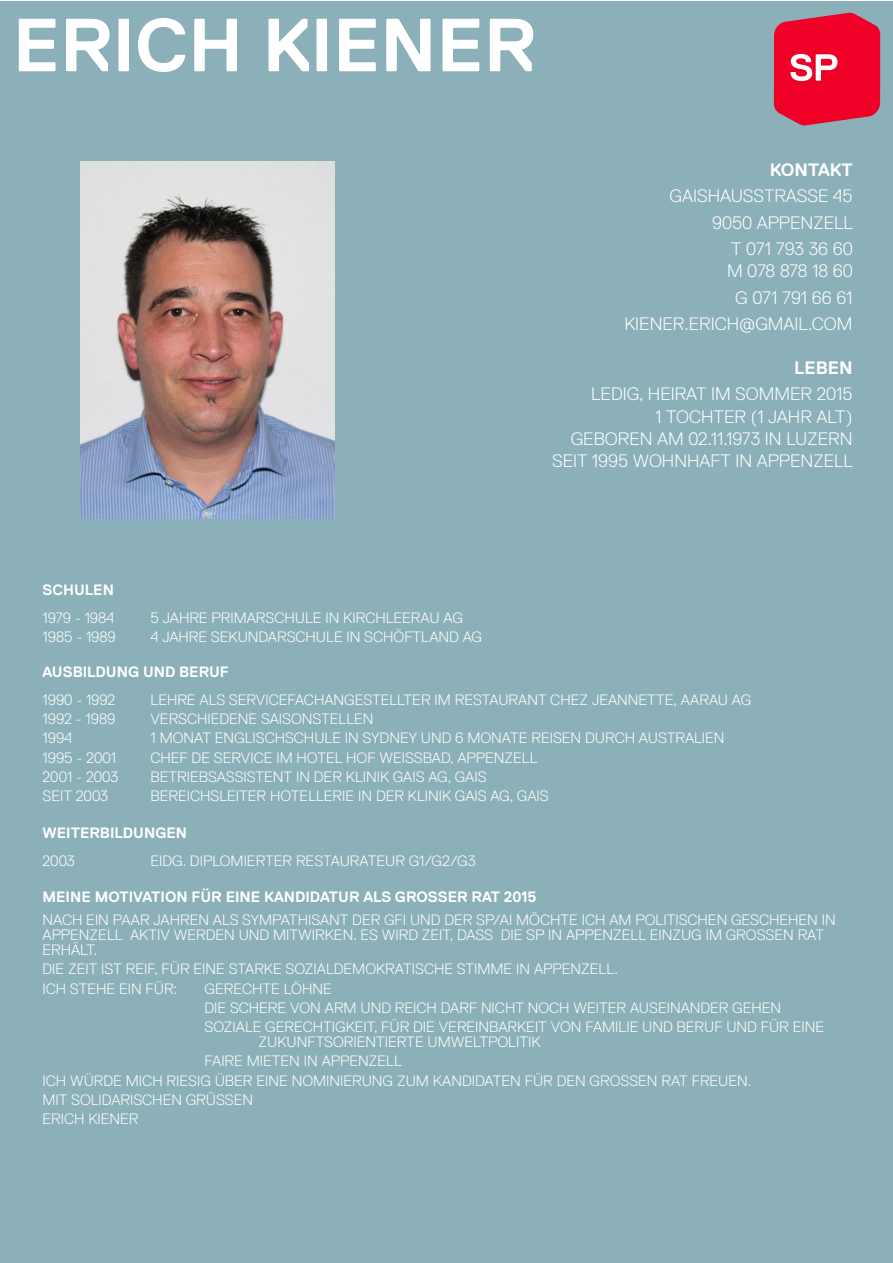
<style>
.page{position:relative;width:893px;height:1263px;background:#fff}
.page>*{position:absolute;margin:0;border:0;box-sizing:border-box;transform-origin:0 0}
.t1{font:700 75px "SP Replica";color:#fff}
.t2{font:300 18px/26.5px "SP Replica";color:#fff;text-align:right}
.t3{font:700 18px "SP Replica";color:#fff}
.t4{font:300 15px/19.2px "SP Replica";color:#fff}
.t5{font:700 15px "SP Replica";color:#fff}
</style>
<div class="page">
<div style="left:0;top:1px;width:892px;height:1262px;background:#8bb0b9"></div>
<svg style="left:774px;top:13px;width:106px;height:112px;background:#e51f41"></svg>
<img style="left:81px;top:162px;width:254px;height:357px">
<h1 class="t1" style="left:13px;top:4px;width:525px">ERICH KIENER</h1>
<p class="t3" style="left:770px;top:159px;width:84px">KONTAKT</p>
<p class="t2" style="left:669px;top:183px;width:185px">GAISHAUSSTRASSE 45<br>9050 APPENZELL<br>T 071 793 36 60</p>
<p class="t2" style="left:624px;top:258px;width:230px">M 078 878 18 60<br>G 071 791 66 61<br>KIENER.ERICH@GMAIL.COM</p>
<p class="t3" style="left:794px;top:358px;width:60px">LEBEN</p>
<p class="t2" style="left:552px;top:383px;width:302px;line-height:22.2px">LEDIG, HEIRAT IM SOMMER 2015<br>1 TOCHTER (1 JAHR ALT)<br>GEBOREN AM 02.11.1973 IN LUZERN<br>SEIT 1995 WOHNHAFT IN APPENZELL</p>
<p class="t5" style="left:43px;top:581px;width:73px">SCHULEN</p>
<p class="t4" style="left:43px;top:608px;width:73px">1979 - 1984</p>
<p class="t4" style="left:151px;top:608px;width:314px">5 JAHRE PRIMARSCHULE IN KIRCHLEERAU AG</p>
<p class="t4" style="left:43px;top:627px;width:75px">1985 - 1989</p>
<p class="t4" style="left:151px;top:627px;width:333px">4 JAHRE SEKUNDARSCHULE IN SCHÖFTLAND AG</p>
<p class="t5" style="left:43px;top:664px;width:188px">AUSBILDUNG UND BERUF</p>
<p class="t4" style="left:43px;top:690px;width:75px">1990 - 1992</p>
<p class="t4" style="left:151px;top:690px;width:602px">LEHRE ALS SERVICEFACHANGESTELLTER IM RESTAURANT CHEZ JEANNETTE, AARAU AG</p>
<p class="t4" style="left:43px;top:709px;width:74px">1992 - 1989</p>
<p class="t4" style="left:151px;top:709px;width:225px">VERSCHIEDENE SAISONSTELLEN</p>
<p class="t4" style="left:43px;top:729px;width:31px">1994</p>
<p class="t4" style="left:151px;top:729px;width:576px">1 MONAT ENGLISCHSCHULE IN SYDNEY UND 6 MONATE REISEN DURCH AUSTRALIEN</p>
<p class="t4" style="left:43px;top:748px;width:75px">1995 - 2001</p>
<p class="t4" style="left:151px;top:748px;width:388px">CHEF DE SERVICE IM HOTEL HOF WEISSBAD, APPENZELL</p>
<p class="t4" style="left:43px;top:767px;width:77px">2001 - 2003</p>
<p class="t4" style="left:151px;top:767px;width:337px">BETRIEBSASSISTENT IN DER KLINIK GAIS AG, GAIS</p>
<p class="t4" style="left:43px;top:786px;width:67px">SEIT 2003</p>
<p class="t4" style="left:151px;top:786px;width:400px">BEREICHSLEITER HOTELLERIE IN DER KLINIK GAIS AG, GAIS</p>
<p class="t5" style="left:43px;top:824px;width:146px">WEITERBILDUNGEN</p>
<p class="t4" style="left:43px;top:851px;width:34px">2003</p>
<p class="t4" style="left:151px;top:851px;width:327px">EIDG. DIPLOMIERTER RESTAURATEUR G1/G2/G3</p>
<p class="t5" style="left:43px;top:888px;width:495px">MEINE MOTIVATION FÜR EINE KANDIDATUR ALS GROSSER RAT 2015</p>
<p class="t4" style="left:43px;top:912px;width:795px;line-height:15px">NACH EIN PAAR JAHREN ALS SYMPATHISANT DER GFI UND DER SP/AI MÖCHTE ICH AM POLITISCHEN GESCHEHEN IN<br>APPENZELL AKTIV WERDEN UND MITWIRKEN. ES WIRD ZEIT, DASS DIE SP IN APPENZELL EINZUG IM GROSSEN RAT<br>ERHÄLT.</p>
<p class="t4" style="left:43px;top:959px;width:577px">DIE ZEIT IST REIF, FÜR EINE STARKE SOZIALDEMOKRATISCHE STIMME IN APPENZELL.<br>ICH STEHE EIN FÜR:</p>
<p class="t4" style="left:205px;top:979px;width:621px">GERECHTE LÖHNE<br>DIE SCHERE VON ARM UND REICH DARF NICHT NOCH WEITER AUSEINANDER GEHEN<br>SOZIALE GERECHTIGKEIT, FÜR DIE VEREINBARKEIT VON FAMILIE UND BERUF UND FÜR EINE</p>
<p class="t4" style="left:259px;top:1032px;width:283px">ZUKUNFTSORIENTIERTE UMWELTPOLITIK</p>
<p class="t4" style="left:205px;top:1051px;width:199px">FAIRE MIETEN IN APPENZELL</p>
<p class="t4" style="left:43px;top:1071px;width:710px">ICH WÜRDE MICH RIESIG ÜBER EINE NOMINIERUNG ZUM KANDIDATEN FÜR DEN GROSSEN RAT FREUEN.</p>
<p class="t4" style="left:43px;top:1090px;width:212px">MIT SOLIDARISCHEN GRÜSSEN</p>
<p class="t4" style="left:43px;top:1109px;width:97px">ERICH KIENER</p>
</div>
